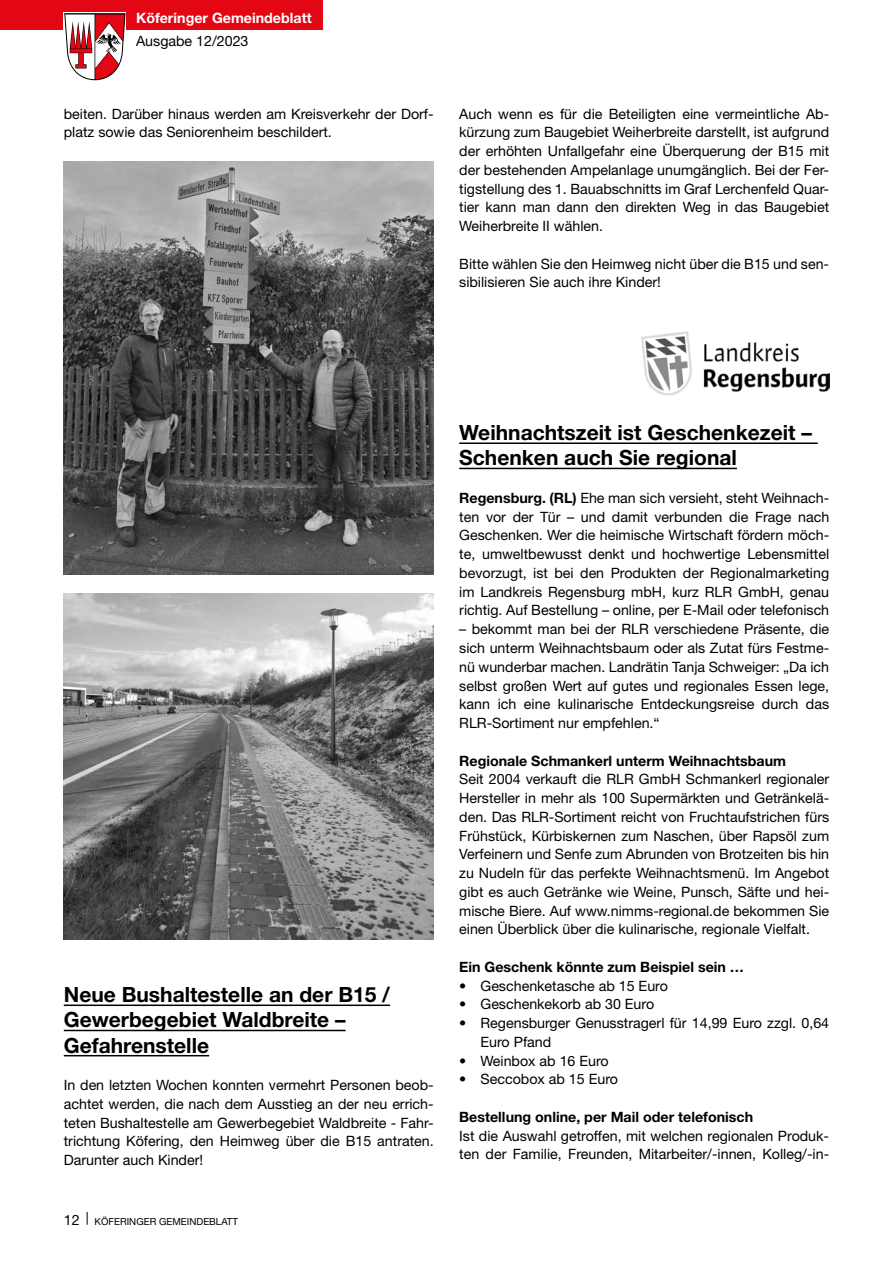
<style>
.page{position:relative;width:893px;height:1263px;background:#fff}
.page>*{position:absolute;margin:0;border:0;box-sizing:border-box;transform-origin:0 0}
.t1{font:700 21px/25.2px "Helvetica Neue LT Std";color:#000}
.t2{font:14.25px/18.8px "Helvetica Neue LT Std";color:#000;text-align:justify}
.t3{font:700 14.25px "Helvetica Neue LT Std";color:#000}
.t4{font:700 14.25px "Helvetica Neue LT Std";color:#fff}
.t5{font:9.75px "Helvetica Neue LT Std";color:#000}
.s1{font-size:14.25px}
.s2{font-weight:700}
</style>
<div class="page">
<div style="left:0;top:0;width:323px;height:30px;background:#e30613"></div>
<svg style="left:64px;top:13px;width:62px;height:67px"></svg>
<svg style="left:87px;top:1212px;width:1px;height:13px"></svg>
<img style="left:642px;top:332px;width:187px;height:63px">
<hr style="left:459px;top:442px;width:359px;height:2px;background:#000">
<hr style="left:459px;top:468px;width:278px;height:1px;background:#000">
<hr style="left:64px;top:1004px;width:326px;height:2px;background:#000">
<hr style="left:64px;top:1030px;width:282px;height:1px;background:#000">
<hr style="left:64px;top:1055px;width:145px;height:1px;background:#000">
<img style="left:64px;top:162px;width:370px;height:412px">
<img style="left:64px;top:594px;width:370px;height:346px">
<p class="t4" style="left:136px;top:9px;width:177px">Köferinger Gemeindeblatt</p>
<p class="t2" style="left:136px;top:31px;width:114px">Ausgabe 12/2023</p>
<p class="t2" style="left:64px;top:104px;width:371px">beiten. Darüber hinaus werden am Kreisverkehr der Dorf&shy;platz sowie das Seniorenheim beschildert.</p>
<p class="t2" style="left:459px;top:104px;width:371px">Auch wenn es für die Beteiligten eine vermeintliche Ab&shy;kürzung zum Baugebiet Weiherbreite darstellt, ist aufgrund der erhöhten Unfallgefahr eine Überquerung der B15 mit der bestehenden Ampelanlage unumgänglich. Bei der Fer&shy;tigstellung des 1. Bauabschnitts im Graf Lerchenfeld Quar&shy;tier kann man dann den direkten Weg in das Baugebiet Weiherbreite II wählen.</p>
<p class="t2" style="left:459px;top:254px;width:371px">Bitte wählen Sie den Heimweg nicht über die B15 und sen&shy;sibilisieren Sie auch ihre Kinder!</p>
<h1 class="t1" style="left:64px;top:982px;width:328px">Neue Bushaltestelle an der B15 /<br>Gewerbegebiet Waldbreite –<br>Gefahrenstelle</h1>
<p class="t2" style="left:64px;top:1075px;width:371px">In den letzten Wochen konnten vermehrt Personen beob&shy;achtet werden, die nach dem Ausstieg an der neu errich&shy;teten Bushaltestelle am Gewerbegebiet Waldbreite - Fahr&shy;trichtung Köfering, den Heimweg über die B15 antraten.<br>Darunter auch Kinder!</p>
<p class="t5" style="left:64px;top:1215px;width:176px"><span class="s1">12</span> KÖFERINGER GEMEINDEBLATT</p>
<h1 class="t1" style="left:459px;top:420px;width:354px">Weihnachtszeit ist Geschenkezeit –<br>Schenken auch Sie regional</h1>
<p class="t2" style="left:459px;top:488px;width:371px"><span class="s2">Regensburg. (RL)</span> Ehe man sich versieht, steht Weihnach&shy;ten vor der Tür – und damit verbunden die Frage nach Geschenken. Wer die heimische Wirtschaft fördern möch&shy;te, umweltbewusst denkt und hochwertige Lebensmittel bevorzugt, ist bei den Produkten der Regionalmarketing im Landkreis Regensburg mbH, kurz RLR GmbH, genau richtig. Auf Bestellung – online, per E-Mail oder telefonisch</p>
<p class="t2" style="left:459px;top:620px;width:371px">– bekommt man bei der RLR verschiedene Präsente, die sich unterm Weihnachtsbaum oder als Zutat fürs Festme&shy;nü wunderbar machen. Landrätin Tanja Schweiger: „Da ich selbst großen Wert auf gutes und regionales Essen lege, kann ich eine kulinarische Entdeckungsreise durch das RLR-Sortiment nur empfehlen.“</p>
<p class="t3" style="left:459px;top:752px;width:328px">Regionale Schmankerl unterm Weihnachtsbaum</p>
<p class="t2" style="left:459px;top:770px;width:371px">Seit 2004 verkauft die RLR GmbH Schmankerl regionaler Hersteller in mehr als 100 Supermärkten und Getränkelä&shy;den. Das RLR-Sortiment reicht von Fruchtaufstrichen fürs Frühstück, Kürbiskernen zum Naschen, über Rapsöl zum Verfeinern und Senfe zum Abrunden von Brotzeiten bis hin zu Nudeln für das perfekte Weihnachtsmenü. Im Angebot gibt es auch Getränke wie Weine, Punsch, Säfte und hei&shy;mische Biere. Auf www.nimms-regional.de bekommen Sie einen Überblick über die kulinarische, regionale Vielfalt.</p>
<p class="t3" style="left:459px;top:958px;width:286px">Ein Geschenk könnte zum Beispiel sein …</p>
<p class="t2" style="left:459px;top:976px;width:210px">• Geschenketasche ab 15 Euro</p>
<p class="t2" style="left:459px;top:995px;width:196px">• Geschenkekorb ab 30 Euro</p>
<p class="t2" style="left:480px;top:1013px;width:350px;text-indent:-21px">• Regensburger Genusstragerl für 14,99 Euro zzgl. 0,64<br>Euro Pfand</p>
<p class="t2" style="left:459px;top:1051px;width:151px">• Weinbox ab 16 Euro</p>
<p class="t2" style="left:459px;top:1070px;width:160px">• Seccobox ab 15 Euro</p>
<p class="t3" style="left:459px;top:1108px;width:295px">Bestellung online, per Mail oder telefonisch</p>
<p class="t2" style="left:459px;top:1126px;width:371px">Ist die Auswahl getroffen, mit welchen regionalen Produk&shy;ten der Familie, Freunden, Mitarbeiter/-innen, Kolleg/-in-</p>
</div>
